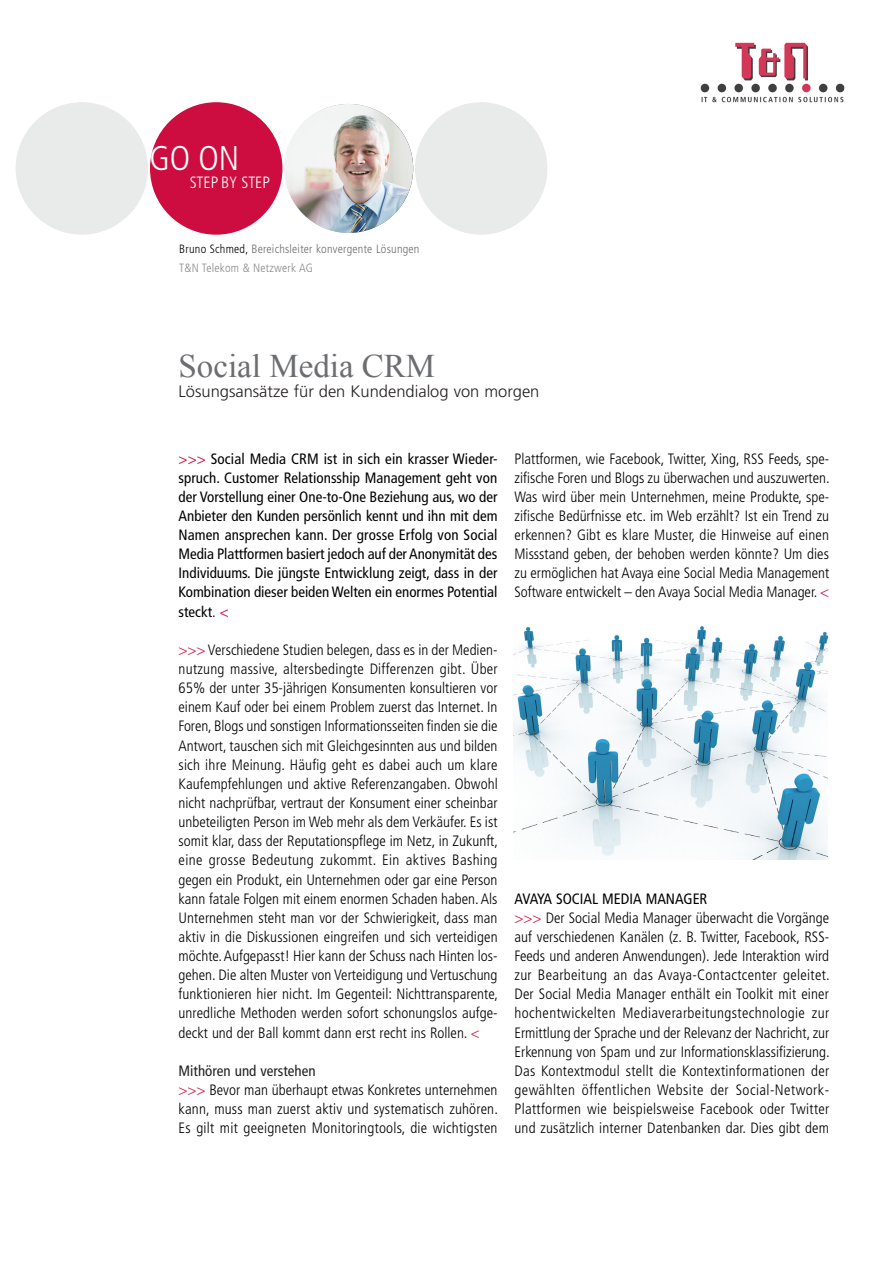
<style>
.page{position:relative;width:893px;height:1263px;background:#fff}
.page>*{position:absolute;margin:0;border:0;box-sizing:border-box;transform-origin:0 0}
.t1{font:300 condensed 34.35px "Frutiger LT Std";color:#fff}
.Titel_Titel{font:33px "Times New Roman";color:#6c6d70}
.lead{font:300 16.5px "Frutiger LT Std";color:#231f20}
.t2{font:300 condensed 16.35px "Frutiger LT Std";color:#fff}
.lauftext_titel{font:300 condensed 15px/19.2px "Frutiger LT Std";letter-spacing:.01em;color:#000;text-align:justify}
.lauftext_titel-2{font:300 condensed 15px/19.2px "Frutiger LT Std";color:#030000;text-align:justify}
.lauftext_titel-3{font:condensed 15px/19.2px "Frutiger LT Std";color:#000;text-align:justify}
.lauftext_titel-4{font:condensed 15px "Frutiger LT Std";color:#231f20}
.t3{font:300 condensed 12px "Frutiger LT Std";letter-spacing:.02em;color:#6c6d70}
.t4{font:300 condensed 12px "Frutiger LT Std";letter-spacing:.02em;color:#87898c}
.s1{color:#000}
.s2{color:#cd0d40}
.s3{font-weight:300}
</style>
<div class="page">
<img style="left:700px;top:42px;width:145px;height:61px">
<div style="left:415px;top:102px;width:132px;height:133px;background:#e9eaea;border-radius:50%"></div>
<div style="left:150px;top:102px;width:132px;height:133px;background:#cd0d40;border-radius:50%"></div>
<div style="left:16px;top:102px;width:132px;height:133px;background:#e9eaea;border-radius:50%"></div>
<img style="left:284px;top:104px;width:129px;height:129px;border-radius:64px">
<img style="left:514px;top:625px;width:314px;height:234px">
<p class="t1" style="left:149px;top:139px;width:91px">GO ON</p>
<p class="t2" style="left:190px;top:173px;width:82px">STEP BY STEP</p>
<p class="t3" style="left:179px;top:242px;width:242px"><span class="s1">Bruno Schmed,</span> Bereichsleiter konvergente Lösungen</p>
<p class="t4" style="left:179px;top:261px;width:135px">T&amp;N Telekom &amp; Netzwerk AG</p>
<p class="Titel_Titel" style="left:179px;top:343px;width:258px">Social Media CRM</p>
<p class="lead" style="left:179px;top:381px;width:362px">Lösungsansätze für den Kundendialog von morgen</p>
<p class="lauftext_titel-3" style="left:179px;top:449px;width:321px"><span class="s2">&gt;&gt;&gt;</span> Social Media CRM ist in sich ein krasser Wieder&shy;spruch. Customer Relationsship Management geht von der Vorstellung einer One-to-One Beziehung aus, wo der Anbieter den Kunden persönlich kennt und ihn mit dem Namen ansprechen kann. Der grosse Erfolg von Social Media Plattformen basiert jedoch auf der Anonymität des Individuums. Die jüngste Entwicklung zeigt, dass in der Kombination dieser beiden Welten ein enormes Potential steckt<span class="s3">.</span> <span class="s2">&lt;</span></p>
<p class="lauftext_titel-2" style="left:179px;top:640px;width:321px"><span class="s2">&gt;&gt;&gt;</span> Verschiedene Studien belegen, dass es in der Medien&shy;nutzung massive, altersbedingte Differenzen gibt. Über 65% der unter 35-jährigen Konsumenten konsultieren vor einem Kauf oder bei einem Problem zuerst das Internet. In Foren, Blogs und sonstigen Informationsseiten finden sie die Antwort, tauschen sich mit Gleichgesinnten aus und bilden sich ihre Meinung. Häufig geht es dabei auch um klare Kaufempfehlungen und aktive Referenzangaben. Obwohl nicht nachprüfbar, vertraut der Konsument einer scheinbar unbeteiligten Person im Web mehr als dem Verkäufer. Es ist somit klar, dass der Reputationspflege im Netz, in Zukunft, eine grosse Bedeutung zukommt. Ein aktives Bashing gegen ein Produkt, ein Unternehmen oder gar eine Person kann fatale Folgen mit einem enormen Schaden haben. Als Unternehmen steht man vor der Schwierigkeit, dass man aktiv in die Diskussionen eingreifen und sich verteidigen möchte. Aufgepasst! Hier kann der Schuss nach Hinten los&shy;gehen. Die alten Muster von Verteidigung und Vertuschung funktionieren hier nicht. Im Gegenteil: Nichttransparente, unredliche Methoden werden sofort schonungslos aufge&shy;deckt und der Ball kommt dann erst recht ins Rollen. <span class="s2">&lt;</span></p>
<p class="lauftext_titel-4" style="left:179px;top:1062px;width:139px">Mithören und verstehen</p>
<p class="lauftext_titel" style="left:179px;top:1080px;width:321px"><span class="s2">&gt;&gt;&gt;</span> Bevor man überhaupt etwas Konkretes unternehmen kann, muss man zuerst aktiv und systematisch zuhören.<br>Es gilt mit geeigneten Monitoringtools, die wichtigsten</p>
<p class="lauftext_titel" style="left:514px;top:449px;width:317px">Plattformen, wie Facebook, Twitter, Xing, RSS Feeds, spe&shy;zifische Foren und Blogs zu überwachen und auszuwerten.<br>Was wird über mein Unternehmen, meine Produkte, spe&shy;zifische Bedürfnisse etc. im Web erzählt? Ist ein Trend zu erkennen? Gibt es klare Muster, die Hinweise auf einen Missstand geben, der behoben werden könnte? Um dies zu ermöglichen hat Avaya eine Social Media Management Software entwickelt – den Avaya Social Media Manager. <span class="s2">&lt;</span></p>
<p class="lauftext_titel-3" style="left:514px;top:889px;width:194px">AVAYA SOCIAL MEDIA MANAGER</p>
<p class="lauftext_titel" style="left:514px;top:908px;width:317px"><span class="s2">&gt;&gt;&gt;</span> Der Social Media Manager überwacht die Vorgänge auf verschiedenen Kanälen (z. B. Twitter, Facebook, RSS-Feeds und anderen Anwendungen). Jede Interaktion wird zur Bearbeitung an das Avaya-Contactcenter geleitet.<br>Der Social Media Manager enthält ein Toolkit mit einer hochentwickelten Mediaverarbeitungstechnologie zur Ermittlung der Sprache und der Relevanz der Nachricht, zur Erkennung von Spam und zur Informationsklassifizierung.<br>Das Kontextmodul stellt die Kontextinformationen der gewählten öffentlichen Website der Social-Network-Plattformen wie beispielsweise Facebook oder Twitter und zusätzlich interner Datenbanken dar. Dies gibt dem</p>
</div>
